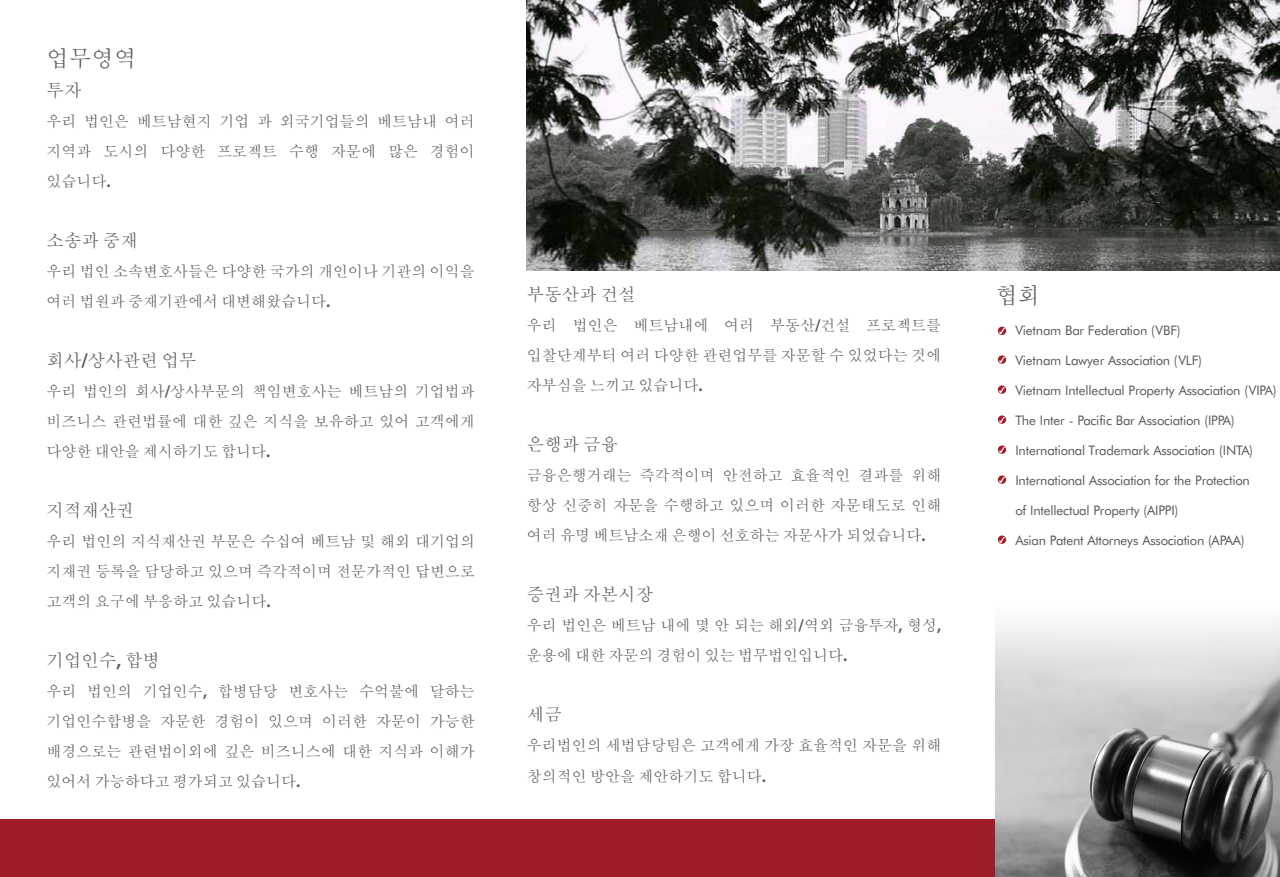
<style>
.page{position:relative;width:1280px;height:877px;background:#fff}
.page>*{position:absolute;margin:0;border:0;box-sizing:border-box;transform-origin:0 0}
.t1{font:500 22.5px "Adobe Myungjo Std";color:#59595c}
.t2{font:500 17.5px "Adobe Myungjo Std";color:#59595c}
.t3{font:16.25px/30px "a P Futura";letter-spacing:-.01em;color:#59595c}
.t4{font:500 15px/30px "Adobe Myungjo Std";color:#59595c;text-align:justify}
.s1{font-family:"Koz Go Pro";font-weight:700}
</style>
<div class="page">
<div style="left:0;top:819px;width:1280px;height:58px;background:#9f1d29"></div>
<img style="left:527px;top:0;width:753px;height:271px">
<img style="left:995px;top:623px;width:285px;height:254px">
<svg style="left:998px;top:327px;width:8px;height:8px"></svg>
<svg style="left:999px;top:328px;width:6px;height:6px"></svg>
<svg style="left:998px;top:355px;width:8px;height:9px"></svg>
<svg style="left:999px;top:357px;width:6px;height:6px"></svg>
<svg style="left:998px;top:385px;width:8px;height:9px"></svg>
<svg style="left:999px;top:387px;width:6px;height:6px"></svg>
<svg style="left:998px;top:415px;width:8px;height:9px"></svg>
<svg style="left:999px;top:417px;width:6px;height:6px"></svg>
<svg style="left:998px;top:445px;width:8px;height:9px"></svg>
<svg style="left:999px;top:447px;width:6px;height:6px"></svg>
<svg style="left:998px;top:475px;width:8px;height:9px"></svg>
<svg style="left:999px;top:477px;width:6px;height:6px"></svg>
<svg style="left:998px;top:535px;width:8px;height:9px"></svg>
<svg style="left:999px;top:537px;width:6px;height:6px"></svg>
<h1 class="t1" style="left:47px;top:47px;width:91px">업무영역</h1>
<p class="t2" style="left:47px;top:82px;width:36px">투자</p>
<p class="t4" style="left:47px;top:107px;width:430px">우리 법인은 베트남현지 기업 과 외국기업들의 베트남내 여러 지역과 도시의 다양한 프로젝트 수행 자문에 많은 경험이 있습니다<span class="s1">.</span></p>
<p class="t2" style="left:47px;top:232px;width:93px">소송과 중재</p>
<p class="t4" style="left:47px;top:257px;width:430px">우리 법인 소속변호사들은 다양한 국가의 개인이나 기관의 이익을 여러 법원과 중재기관에서 대변해왔습니다<span class="s1">.</span></p>
<p class="t2" style="left:47px;top:352px;width:152px">회사<span class="s1">/</span>상사관련 업무</p>
<p class="t4" style="left:46px;top:377px;width:430px">우리 법인의 회사<span class="s1">/</span>상사부문의 책임변호사는 베트남의 기업법과 비즈니스 관련법률에 대한 깊은 지식을 보유하고 있어 고객에게 다양한 대안을 제시하기도 합니다<span class="s1">.</span></p>
<p class="t2" style="left:47px;top:502px;width:89px">지적재산권</p>
<p class="t4" style="left:47px;top:527px;width:430px">우리 법인의 지식재산권 부문은 수십여 베트남 및 해외 대기업의 지재권 등록을 담당하고 있으며 즉각적이며 전문가적인 답변으로 고객의 요구에 부응하고 있습니다<span class="s1">.</span></p>
<p class="t2" style="left:47px;top:652px;width:115px">기업인수<span class="s1">,</span> 합병</p>
<p class="t4" style="left:46px;top:677px;width:430px">우리 법인의 기업인수<span class="s1">,</span> 합병담당 변호사는 수억불에 달하는 기업인수합병을 자문한 경험이 있으며 이러한 자문이 가능한 배경으로는 관련법이외에 깊은 비즈니스에 대한 지식과 이해가 있어서 가능하다고 평가되고 있습니다<span class="s1">.</span></p>
<p class="t2" style="left:527px;top:286px;width:110px">부동산과 건설</p>
<p class="t4" style="left:527px;top:311px;width:416px">우리 법인은 베트남내에 여러 부동산<span class="s1">/</span>건설 프로젝트를 입찰단계부터 여러 다양한 관련업무를 자문할 수 있었다는 것에 자부심을 느끼고 있습니다<span class="s1">.</span></p>
<p class="t2" style="left:527px;top:436px;width:93px">은행과 금융</p>
<p class="t4" style="left:527px;top:461px;width:416px">금융은행거래는 즉각적이며 안전하고 효율적인 결과를 위해 항상 신중히 자문을 수행하고 있으며 이러한 자문태도로 인해 여러 유명 베트남소재 은행이 선호하는 자문사가 되었습니다<span class="s1">.</span></p>
<p class="t2" style="left:527px;top:586px;width:128px">증권과 자본시장</p>
<p class="t4" style="left:527px;top:611px;width:416px">우리 법인은 베트남 내에 몇 안 되는 해외<span class="s1">/</span>역외 금융투자<span class="s1">,</span> 형성<span class="s1">, </span>운용에 대한 자문의 경험이 있는 법무법인입니다<span class="s1">.</span></p>
<p class="t2" style="left:527px;top:706px;width:36px">세금</p>
<p class="t4" style="left:527px;top:731px;width:416px">우리법인의 세법담당팀은 고객에게 가장 효율적인 자문을 위해 창의적인 방안을 제안하기도 합니다<span class="s1">.</span></p>
<h1 class="t1" style="left:995px;top:284px;width:46px">협회</h1>
<p class="t3" style="left:1015px;top:313px;width:263px">Vietnam Bar Federation (VBF)<br>Vietnam Lawyer Association (VLF)<br>Vietnam Intellectual Property Association (VIPA)<br>The Inter - Pacific Bar Association (IPPA)<br>International Trademark Association (INTA)<br>International Association for the Protection<br>of Intellectual Property (AIPPI)<br>Asian Patent Attorneys Association (APAA)</p>
</div>
